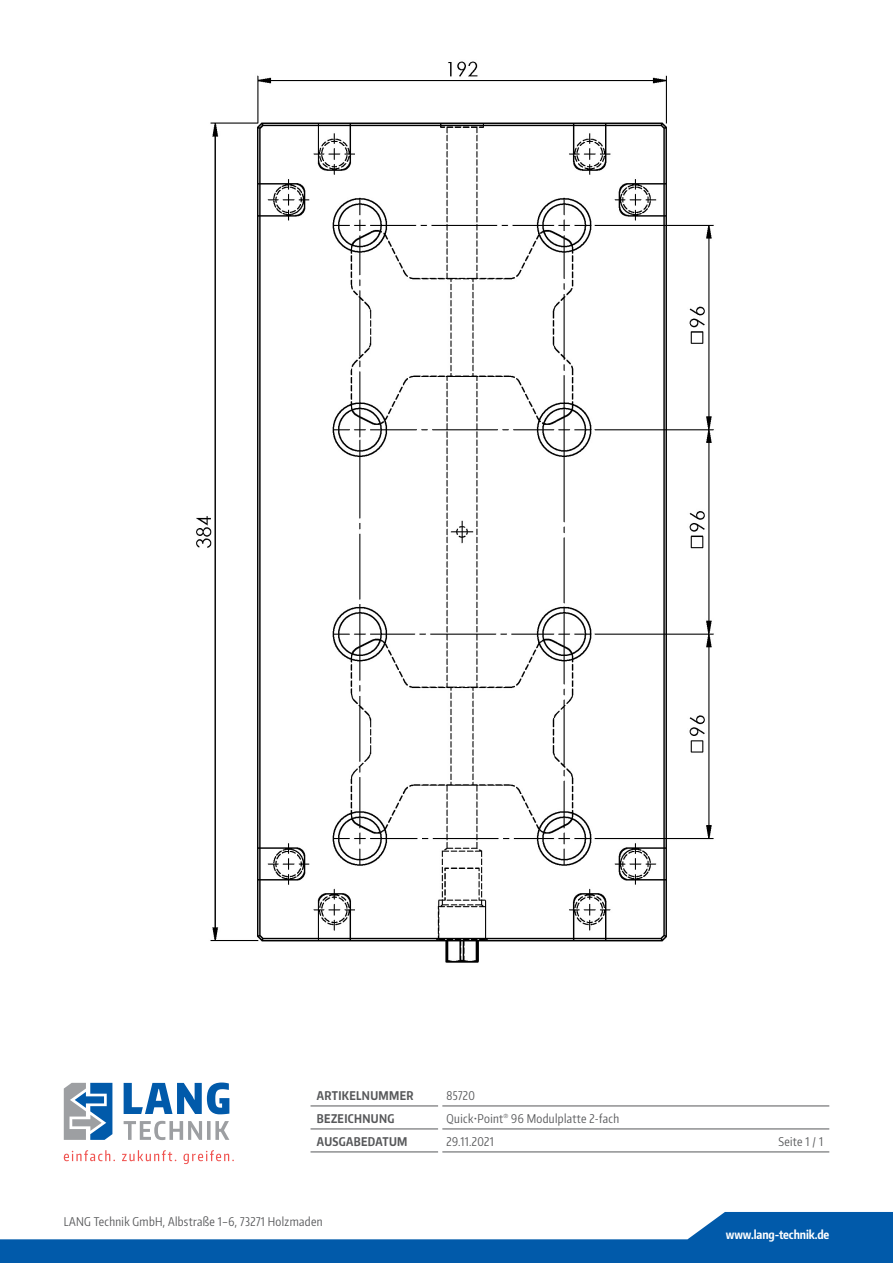
<style>
.page{position:relative;width:893px;height:1263px;background:#fff}
.page>*{position:absolute;margin:0;border:0;box-sizing:border-box;transform-origin:0 0}
.Tabelle_Text_Bezeich{font:12px "Encode Sans Compressed";letter-spacing:.03em;color:#57585a}
.Tabelle_Kategorie{font:700 12px "Encode Sans Compressed";letter-spacing:.03em;color:#57585a}
.Tabelle_Text{font:12px "Encode Sans Compressed";letter-spacing:.03em;color:#57585a}
.t1{font:700 12px "Encode Sans Compressed";letter-spacing:-.01em;color:#fff}
</style>
<div class="page">
<svg style="left:0;top:1212px;width:893px;height:51px;fill:#015aaa"></svg>
<svg style="left:124px;top:1082px;width:105px;height:32px"></svg>
<svg style="left:124px;top:1121px;width:105px;height:19px"></svg>
<svg style="left:64px;top:1083px;width:48px;height:57px"></svg>
<svg style="left:64px;top:1150px;width:170px;height:14px"></svg>
<img style="left:196px;top:61px;width:518px;height:902px">
<hr style="left:311px;top:1106px;width:127px;height:1px;background:#57585a">
<hr style="left:442px;top:1106px;width:387px;height:1px;background:#57585a">
<hr style="left:311px;top:1129px;width:127px;height:1px;background:#57585a">
<hr style="left:442px;top:1129px;width:387px;height:1px;background:#57585a">
<hr style="left:311px;top:1152px;width:127px;height:1px;background:#57585a">
<hr style="left:442px;top:1152px;width:387px;height:1px;background:#57585a">
<p class="Tabelle_Kategorie" style="left:317px;top:1087px;width:98px">ARTIKELNUMMER</p>
<p class="Tabelle_Text" style="left:447px;top:1087px;width:30px">85720</p>
<p class="Tabelle_Kategorie" style="left:317px;top:1110px;width:79px">BEZEICHNUNG</p>
<p class="Tabelle_Text_Bezeich" style="left:447px;top:1110px;width:174px">Quick•Point<sup>®</sup> 96 Modulplatte 2-fach</p>
<p class="Tabelle_Kategorie" style="left:317px;top:1133px;width:92px">AUSGABEDATUM</p>
<p class="Tabelle_Text" style="left:447px;top:1133px;width:49px">29.11.2021</p>
<p class="Tabelle_Text" style="left:778px;top:1133px;width:46px">Seite 1 / 1</p>
<p class="Tabelle_Text_Bezeich" style="left:64px;top:1213px;width:260px">LANG Technik GmbH, Albstraße 1–6, 73271 Holzmaden</p>
<p class="t1" style="left:726px;top:1227px;width:105px">www.lang-technik.de</p>
</div>
